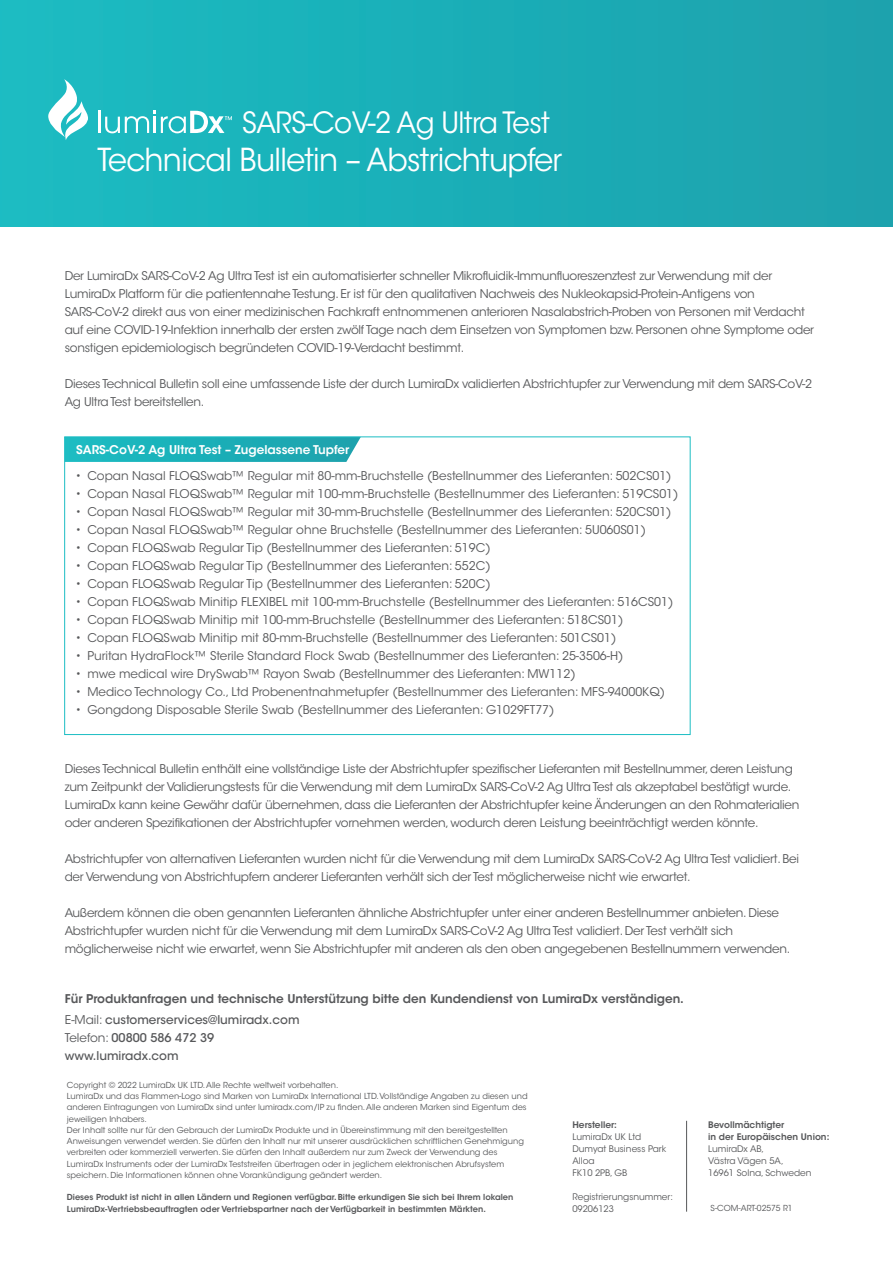
<style>
.page{position:relative;width:893px;height:1263px;background:#fff}
.page>*{position:absolute;margin:0;border:0;box-sizing:border-box;transform-origin:0 0}
.t1{font:31.5px "ITC Avant Garde Std";letter-spacing:-.02em;color:#fff;scale:.95 1}
.t2{font:29.1px "ITC Avant Garde Std";letter-spacing:-.02em;color:#fff;scale:.95 1}
.t3{font:12px/18px "ITC Avant Garde Std";letter-spacing:-.02em;color:#57585a}
.t4{font:12px "ITC Avant Garde Std";color:#57585a}
.t5{font:600 12px "ITC Avant Garde Std";color:#57585a}
.t6{font:500 12px/18px "ITC Avant Garde Std";color:#57585a}
.t7{font:600 12px "ITC Avant Garde Std";color:#fff}
.t8{font:9px/12px "ITC Avant Garde Std";color:#57585a}
.t9{font:600 9px/12px "ITC Avant Garde Std";color:#57585a}
.t10{font:8.25px/11.2px "ITC Avant Garde Std";color:#57585a}
.t11{font:600 8.25px/11.2px "ITC Avant Garde Std";color:#57585a}
.s1{font-weight:400}
</style>
<div class="page">
<div style="left:0;top:0;width:893px;height:227px;background:#1baeb7"></div>
<svg style="left:66px;top:438px;width:294px;height:24px;background:#21b1b9"></svg>
<svg style="left:48px;top:79px;width:40px;height:61px"></svg>
<hr style="left:98px;top:111px;width:2px;height:22px;background:#fff">
<svg style="left:105px;top:111px;width:127px;height:22px"></svg>
<hr style="left:686px;top:1121px;width:1px;height:91px;background:#57585a">
<h2 class="t2" style="left:242px;top:105px;width:325px">SARS-CoV-2 Ag Ultra Test</h2>
<h1 class="t1" style="left:97px;top:140px;width:491px">Technical Bulletin – Abstrichtupfer</h1>
<p class="t3" style="left:65px;top:267px;width:751px">Der LumiraDx SARS-CoV-2 Ag Ultra Test ist ein automatisierter schneller Mikrofluidik-Immunfluoreszenztest zur Verwendung mit der LumiraDx Platform für die patientennahe Testung. Er ist für den qualitativen Nachweis des Nukleokapsid-Protein-Antigens von SARS-CoV-2 direkt aus von einer medizinischen Fachkraft entnommenen anterioren Nasalabstrich-Proben von Personen mit Verdacht auf eine COVID-19-Infektion innerhalb der ersten zwölf Tage nach dem Einsetzen von Symptomen bzw. Personen ohne Symptome oder sonstigen epidemiologisch begründeten COVID-19-Verdacht bestimmt.</p>
<p class="t3" style="left:65px;top:375px;width:749px">Dieses Technical Bulletin soll eine umfassende Liste der durch LumiraDx validierten Abstrichtupfer zur Verwendung mit dem SARS-CoV-2<br>Ag Ultra Test bereitstellen.</p>
<p class="t7" style="left:76px;top:442px;width:275px">SARS-CoV-2 Ag Ultra Test – Zugelassene Tupfer</p>
<p class="t4" style="left:75px;top:469px;width:598px">• Copan Nasal FLOQSwab™ Regular mit 80-mm-Bruchstelle (Bestellnummer des Lieferanten: 502CS01)</p>
<p class="t4" style="left:75px;top:487px;width:605px">• Copan Nasal FLOQSwab™ Regular mit 100-mm-Bruchstelle (Bestellnummer des Lieferanten: 519CS01)</p>
<p class="t4" style="left:75px;top:505px;width:598px">• Copan Nasal FLOQSwab™ Regular mit 30-mm-Bruchstelle (Bestellnummer des Lieferanten: 520CS01)</p>
<p class="t4" style="left:75px;top:523px;width:572px">• Copan Nasal FLOQSwab™ Regular ohne Bruchstelle (Bestellnummer des Lieferanten: 5U060S01)</p>
<p class="t4" style="left:75px;top:541px;width:417px">• Copan FLOQSwab Regular Tip (Bestellnummer des Lieferanten: 519C)</p>
<p class="t4" style="left:75px;top:559px;width:417px">• Copan FLOQSwab Regular Tip (Bestellnummer des Lieferanten: 552C)</p>
<p class="t4" style="left:75px;top:577px;width:417px">• Copan FLOQSwab Regular Tip (Bestellnummer des Lieferanten: 520C)</p>
<p class="t4" style="left:75px;top:595px;width:599px">• Copan FLOQSwab Minitip FLEXIBEL mit 100-mm-Bruchstelle (Bestellnummer des Lieferanten: 516CS01)</p>
<p class="t4" style="left:75px;top:613px;width:549px">• Copan FLOQSwab Minitip mit 100-mm-Bruchstelle (Bestellnummer des Lieferanten: 518CS01)</p>
<p class="t4" style="left:75px;top:631px;width:542px">• Copan FLOQSwab Minitip mit 80-mm-Bruchstelle (Bestellnummer des Lieferanten: 501CS01)</p>
<p class="t4" style="left:75px;top:649px;width:550px">• Puritan HydraFlock™ Sterile Standard Flock Swab (Bestellnummer des Lieferanten: 25-3506-H)</p>
<p class="t4" style="left:75px;top:667px;width:502px">• mwe medical wire DrySwab™ Rayon Swab (Bestellnummer des Lieferanten: MW112)</p>
<p class="t4" style="left:75px;top:685px;width:591px">• Medico Technology Co., Ltd Probenentnahmetupfer (Bestellnummer des Lieferanten: MFS-94000KQ)</p>
<p class="t4" style="left:75px;top:703px;width:481px">• Gongdong Disposable Sterile Swab (Bestellnummer des Lieferanten: G1029FT77)</p>
<p class="t3" style="left:65px;top:760px;width:736px">Dieses Technical Bulletin enthält eine vollständige Liste der Abstrichtupfer spezifischer Lieferanten mit Bestellnummer, deren Leistung zum Zeitpunkt der Validierungstests für die Verwendung mit dem LumiraDx SARS-CoV-2 Ag Ultra Test als akzeptabel bestätigt wurde.<br>LumiraDx kann keine Gewähr dafür übernehmen, dass die Lieferanten der Abstrichtupfer keine Änderungen an den Rohmaterialien oder anderen Spezifikationen der Abstrichtupfer vornehmen werden, wodurch deren Leistung beeinträchtigt werden könnte.</p>
<p class="t3" style="left:65px;top:850px;width:736px">Abstrichtupfer von alternativen Lieferanten wurden nicht für die Verwendung mit dem LumiraDx SARS-CoV-2 Ag Ultra Test validiert. Bei der Verwendung von Abstrichtupfern anderer Lieferanten verhält sich der Test möglicherweise nicht wie erwartet.</p>
<p class="t3" style="left:65px;top:904px;width:727px">Außerdem können die oben genannten Lieferanten ähnliche Abstrichtupfer unter einer anderen Bestellnummer anbieten. Diese<br>Abstrichtupfer wurden nicht für die Verwendung mit dem LumiraDx SARS-CoV-2 Ag Ultra Test validiert. Der Test verhält sich möglicherweise nicht wie erwartet, wenn Sie Abstrichtupfer mit anderen als den oben angegebenen Bestellnummern verwenden.</p>
<p class="t5" style="left:65px;top:991px;width:621px">Für Produktanfragen und technische Unterstützung bitte den Kundendienst von LumiraDx verständigen.</p>
<p class="t6" style="left:65px;top:1011px;width:236px"><span class="s1">E-Mail:</span> customerservices@lumiradx.com<br><span class="s1">Telefon:</span> 00800 586 472 39 www.lumiradx.com</p>
<p class="t10" style="left:67px;top:1079px;width:462px">Copyright © 2022 LumiraDx UK LTD. Alle Rechte weltweit vorbehalten.<br>LumiraDx und das Flammen-Logo sind Marken von LumiraDx International LTD. Vollständige Angaben zu diesen und anderen Eintragungen von LumiraDx sind unter lumiradx.com/IP zu finden. Alle anderen Marken sind Eigentum des jeweiligen Inhabers.<br>Der Inhalt sollte nur für den Gebrauch der LumiraDx Produkte und in Übereinstimmung mit den bereitgestellten Anweisungen verwendet werden. Sie dürfen den Inhalt nur mit unserer ausdrücklichen schriftlichen Genehmigung verbreiten oder kommerziell verwerten. Sie dürfen den Inhalt außerdem nur zum Zweck der Verwendung des LumiraDx Instruments oder der LumiraDx Teststreifen übertragen oder in jeglichem elektronischen Abrufsystem speichern. Die Informationen können ohne Vorankündigung geändert werden.</p>
<p class="t11" style="left:67px;top:1192px;width:448px">Dieses Produkt ist nicht in allen Ländern und Regionen verfügbar. Bitte erkundigen Sie sich bei Ihrem lokalen<br>LumiraDx-Vertriebsbeauftragten oder Vertriebspartner nach der Verfügbarkeit in bestimmten Märkten.</p>
<p class="t9" style="left:572px;top:1118px;width:46px">Hersteller:</p>
<p class="t8" style="left:572px;top:1130px;width:96px">LumiraDx UK Ltd<br>Dumyat Business Park<br>Alloa<br>FK10 2PB, GB</p>
<p class="t8" style="left:572px;top:1190px;width:102px">Registrierungsnummer:<br>09206123</p>
<p class="t9" style="left:708px;top:1118px;width:123px">Bevollmächtigter<br>in der Europäischen Union:</p>
<p class="t8" style="left:708px;top:1142px;width:105px">LumiraDx AB,<br>Västra Vägen 5A,<br>16961 Solna, Schweden</p>
<p class="t10" style="left:711px;top:1202px;width:84px">S-COM-ART-02575 R1</p>
</div>
